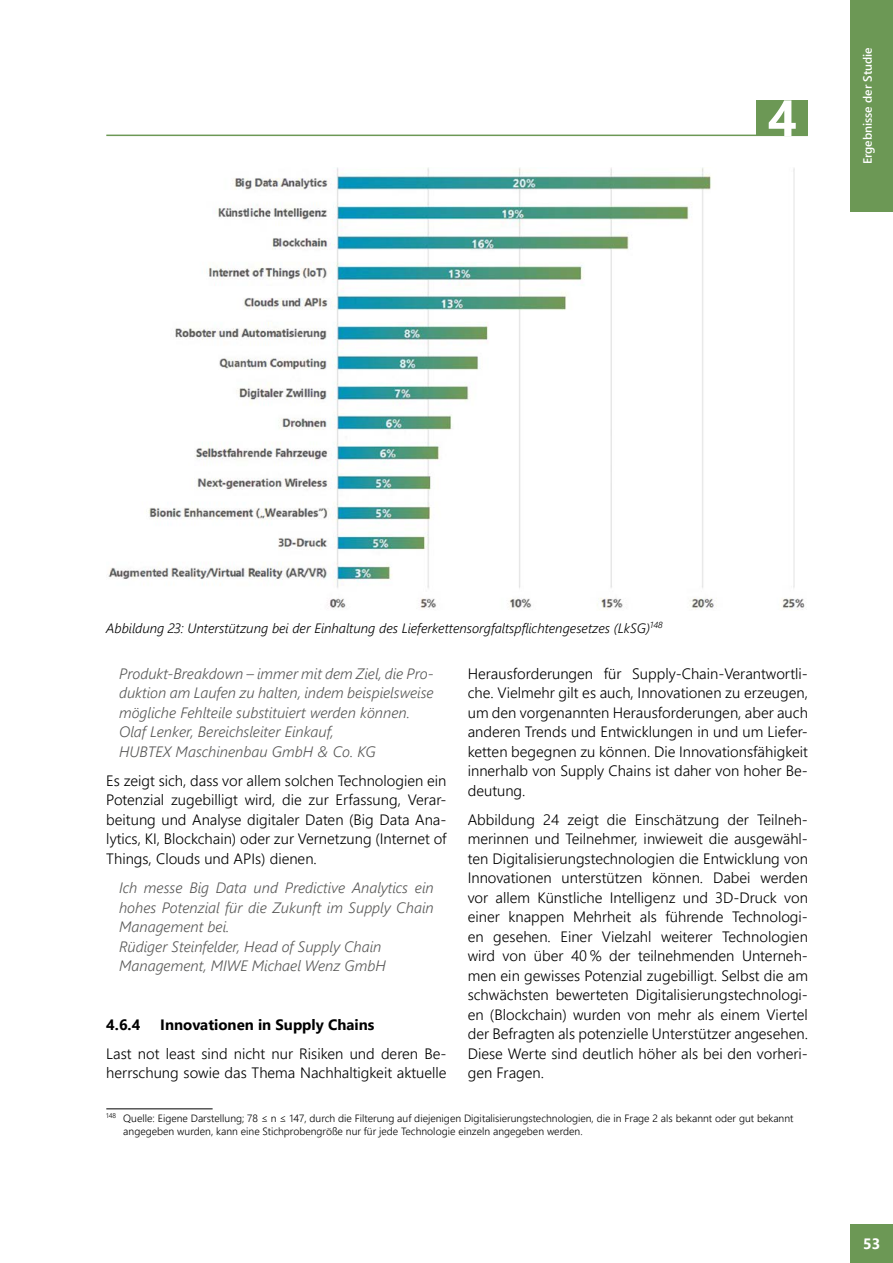
<style>
.page{position:relative;width:893px;height:1263px;background:#fff}
.page>*{position:absolute;margin:0;border:0;box-sizing:border-box;transform-origin:0 0}
.t1{font:700 51px "Segoe UI";color:#fff}
.t2{font:300 15px/19.5px "Segoe UI";color:#000;text-align:justify}
.t3{font:italic 300 15px/19.5px "Segoe UI";color:#575756}
.t4{font:700 15px "Segoe UI";color:#000}
.t5{font:700 15px "Segoe UI";color:#fff}
.t6{font:italic 300 13.5px "Segoe UI";color:#000}
.t7{font:600 12px "Segoe UI";color:#fff}
.t8{font:300 10.5px/13.5px "Segoe UI";color:#000}
</style>
<div class="page">
<div style="left:850px;top:1225px;width:43px;height:38px;background:#6c9855"></div>
<hr style="left:106px;top:135px;width:702px;height:1px;background:#6c9855">
<div style="left:757px;top:101px;width:51px;height:34px;background:#6c9855"></div>
<div style="left:850px;top:0;width:43px;height:212px;background:#6c9855"></div>
<img style="left:108px;top:168px;width:697px;height:442px">
<hr style="left:106px;top:1108px;width:107px;height:1px;background:#000">
<h1 class="t1" style="left:768px;top:70px;width:31px">4</h1>
<p class="t7" style="left:856px;top:164px;width:119px;rotate:-90deg">Ergebnisse der Studie</p>
<p class="t6" style="left:106px;top:615px;width:558px">Abbildung 23: Unterstützung bei der Einhaltung des Lieferkettensorgfaltspflichtengesetzes (LkSG)<sup>148</sup></p>
<p class="t3" style="left:119px;top:661px;width:316px">Produkt-Breakdown – immer mit dem Ziel, die Pro&shy;duktion am Laufen zu halten, indem beispielsweise mögliche Fehlteile substituiert werden können.<br>Olaf Lenker, Bereichsleiter Einkauf,<br>HUBTEX Maschinenbau GmbH &amp; Co. KG</p>
<p class="t2" style="left:106px;top:769px;width:342px">Es zeigt sich, dass vor allem solchen Technologien ein Potenzial zugebilligt wird, die zur Erfassung, Verar&shy;beitung und Analyse digitaler Daten (Big Data Ana&shy;lytics, KI, Blockchain) oder zur Vernetzung (Internet of Things, Clouds und APIs) dienen.</p>
<p class="t3" style="left:119px;top:875px;width:316px">Ich messe Big Data und Predictive Analytics ein hohes Potenzial für die Zukunft im Supply Chain Management bei.<br>Rüdiger Steinfelder, Head of Supply Chain Management, MIWE Michael Wenz GmbH</p>
<p class="t4" style="left:106px;top:1010px;width:36px">4.6.4</p>
<p class="t4" style="left:160px;top:1010px;width:216px">Innovationen in Supply Chains</p>
<p class="t2" style="left:106px;top:1042px;width:342px">Last not least sind nicht nur Risiken und deren Be&shy;herrschung sowie das Thema Nachhaltigkeit aktuelle</p>
<p class="t2" style="left:468px;top:662px;width:342px">Herausforderungen für Supply-Chain-Verantwortli&shy;che. Vielmehr gilt es auch, Innovationen zu erzeugen, um den vorgenannten Herausforderungen, aber auch anderen Trends und Entwicklungen in und um Liefer&shy;ketten begegnen zu können. Die Innovationsfähigkeit innerhalb von Supply Chains ist daher von hoher Be&shy;deutung.</p>
<p class="t2" style="left:468px;top:808px;width:342px">Abbildung 24 zeigt die Einschätzung der Teilneh&shy;merinnen und Teilnehmer, inwieweit die ausgewähl&shy;ten Digitalisierungstechnologien die Entwicklung von Innovationen unterstützen können. Dabei werden vor allem Künstliche Intelligenz und 3D-Druck von einer knappen Mehrheit als führende Technologi&shy;en gesehen. Einer Vielzahl weiterer Technologien wird von über 40 % der teilnehmenden Unterneh&shy;men ein gewisses Potenzial zugebilligt. Selbst die am schwächsten bewerteten Digitalisierungstechnologi&shy;en (Blockchain) wurden von mehr als einem Viertel der Befragten als potenzielle Unterstützer angesehen.<br>Diese Werte sind deutlich höher als bei den vorheri&shy;gen Fragen.</p>
<p class="t8" style="left:123px;top:1110px;width:672px;text-indent:-17px"><sup>148</sup> Quelle: Eigene Darstellung; 78 ≤ n ≤ 147, durch die Filterung auf diejenigen Digitalisierungstechnologien, die in Frage 2 als bekannt oder gut bekannt angegeben wurden, kann eine Stichprobengröße nur für jede Technologie einzeln angegeben werden.</p>
<p class="t5" style="left:863px;top:1230px;width:19px">53</p>
</div>
